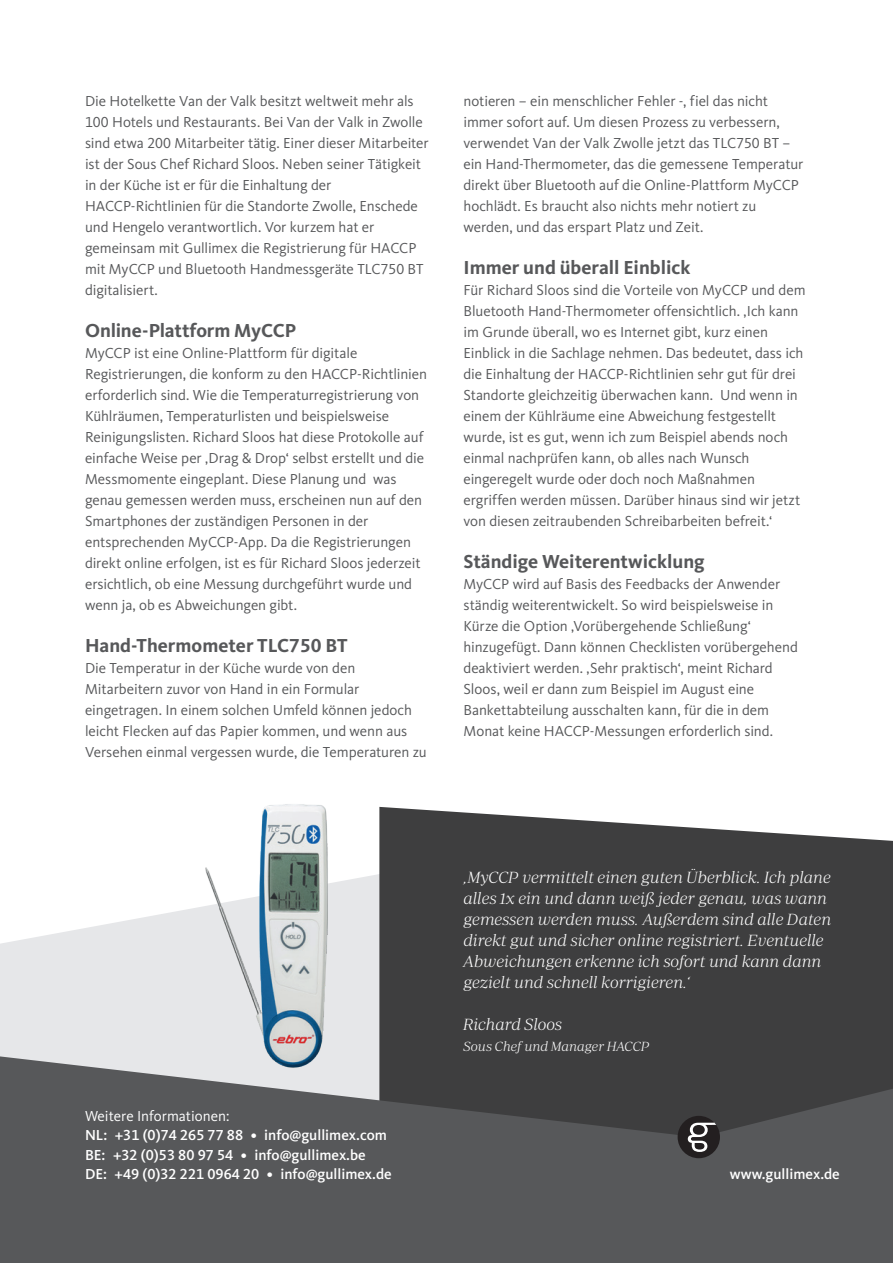
<style>
.page{position:relative;width:893px;height:1263px;background:#fff}
.page>*{position:absolute;margin:0;border:0;box-sizing:border-box;transform-origin:0 0}
.Subkop{font:700 19.5px "Kievit OT";color:#57585a}
.quote{font:16.5px/21px "Periodico Display Xt Lg It";color:#fff}
.Body{font:15px/21px "Kievit OT";letter-spacing:-.005em;color:#57585a}
.t1{font:500 15px/19.5px "Kievit OT";color:#fff}
.t2{font:13.5px "Periodico Display Xt Lg It";color:#fff}
.s1{font-weight:400}
</style>
<div class="page">
<svg style="left:0;top:874px;width:379px;height:182px;fill:#e6e7e9"></svg>
<svg style="left:379px;top:807px;width:514px;height:249px;background:#4b4b4c"></svg>
<svg style="left:0;top:1056px;width:893px;height:207px;background:#57585a"></svg>
<svg style="left:678px;top:1116px;width:42px;height:42px;background:#4b494a"></svg>
<img style="left:197px;top:804px;width:140px;height:270px">
<p class="Body" style="left:85px;top:90px;width:345px">Die Hotelkette Van der Valk besitzt weltweit mehr als 100 Hotels und Restaurants. Bei Van der Valk in Zwolle sind etwa 200 Mitarbeiter tätig. Einer dieser Mitarbeiter ist der Sous Chef Richard Sloos. Neben seiner Tätigkeit in der Küche ist er für die Einhaltung der HACCP-Richtlinien für die Standorte Zwolle, Enschede und Hengelo verantwortlich. Vor kurzem hat er gemeinsam mit Gullimex die Registrierung für HACCP mit MyCCP und Bluetooth Handmessgeräte TLC750 BT digitalisiert.</p>
<p class="Subkop" style="left:85px;top:319px;width:213px">Online-Plattform MyCCP</p>
<p class="Body" style="left:85px;top:342px;width:344px">MyCCP ist eine Online-Plattform für digitale Registrierungen, die konform zu den HACCP-Richtlinien erforderlich sind. Wie die Temperaturregistrierung von Kühlräumen, Temperaturlisten und beispielsweise Reinigungslisten. Richard Sloos hat diese Protokolle auf einfache Weise per ‚Drag &amp; Drop‘ selbst erstellt und die Messmomente eingeplant. Diese Planung und was genau gemessen werden muss, erscheinen nun auf den Smartphones der zuständigen Personen in der entsprechenden MyCCP-App. Da die Registrierungen direkt online erfolgen, ist es für Richard Sloos jederzeit ersichtlich, ob eine Messung durchgeführt wurde und wenn ja, ob es Abweichungen gibt.</p>
<p class="Subkop" style="left:85px;top:634px;width:264px">Hand-Thermometer TLC750 BT</p>
<p class="Body" style="left:85px;top:657px;width:343px">Die Temperatur in der Küche wurde von den Mitarbeitern zuvor von Hand in ein Formular eingetragen. In einem solchen Umfeld können jedoch leicht Flecken auf das Papier kommen, und wenn aus Versehen einmal vergessen wurde, die Temperaturen zu</p>
<p class="Body" style="left:463px;top:90px;width:341px">notieren – ein menschlicher Fehler -, fiel das nicht immer sofort auf. Um diesen Prozess zu verbessern, verwendet Van der Valk Zwolle jetzt das TLC750 BT – ein Hand-Thermometer, das die gemessene Temperatur direkt über Bluetooth auf die Online-Plattform MyCCP hochlädt. Es braucht also nichts mehr notiert zu werden, und das erspart Platz und Zeit.</p>
<p class="Subkop" style="left:463px;top:256px;width:228px">Immer und überall Einblick</p>
<p class="Body" style="left:463px;top:279px;width:344px">Für Richard Sloos sind die Vorteile von MyCCP und dem Bluetooth Hand-Thermometer offensichtlich. ‚Ich kann im Grunde überall, wo es Internet gibt, kurz einen Einblick in die Sachlage nehmen. Das bedeutet, dass ich die Einhaltung der HACCP-Richtlinien sehr gut für drei Standorte gleichzeitig überwachen kann. Und wenn in einem der Kühlräume eine Abweichung festgestellt wurde, ist es gut, wenn ich zum Beispiel abends noch einmal nachprüfen kann, ob alles nach Wunsch eingeregelt wurde oder doch noch Maßnahmen ergriffen werden müssen. Darüber hinaus sind wir jetzt von diesen zeitraubenden Schreibarbeiten befreit.‘</p>
<p class="Subkop" style="left:463px;top:550px;width:243px">Ständige Weiterentwicklung</p>
<p class="Body" style="left:463px;top:573px;width:336px">MyCCP wird auf Basis des Feedbacks der Anwender ständig weiterentwickelt. So wird beispielsweise in Kürze die Option ‚Vorübergehende Schließung‘ hinzugefügt. Dann können Checklisten vorübergehend deaktiviert werden. ‚Sehr praktisch‘, meint Richard Sloos, weil er dann zum Beispiel im August eine Bankettabteilung ausschalten kann, für die in dem Monat keine HACCP-Messungen erforderlich sind.</p>
<p class="quote" style="left:463px;top:867px;width:369px">‚MyCCP vermittelt einen guten Überblick. Ich plane alles 1x ein und dann weiß jeder genau, was wann gemessen werden muss. Außerdem sind alle Daten direkt gut und sicher online registriert. Eventuelle Abweichungen erkenne ich sofort und kann dann gezielt und schnell korrigieren.‘</p>
<p class="quote" style="left:463px;top:1014px;width:100px">Richard Sloos</p>
<p class="t2" style="left:463px;top:1039px;width:187px">Sous Chef und Manager HACCP</p>
<p class="t1" style="left:85px;top:1105px;width:303px"><span class="s1">Weitere Informationen:<br></span>NL: +31 (0)74 265 77 88 • info@gullimex.com</p>
<p class="t1" style="left:85px;top:1144px;width:282px">BE: +32 (0)53 80 97 54 • info@gullimex.be</p>
<p class="t1" style="left:85px;top:1164px;width:308px">DE: +49 (0)32 221 0964 20 • info@gullimex.de</p>
<p class="t1" style="left:730px;top:1164px;width:112px">www.gullimex.de</p>
</div>
